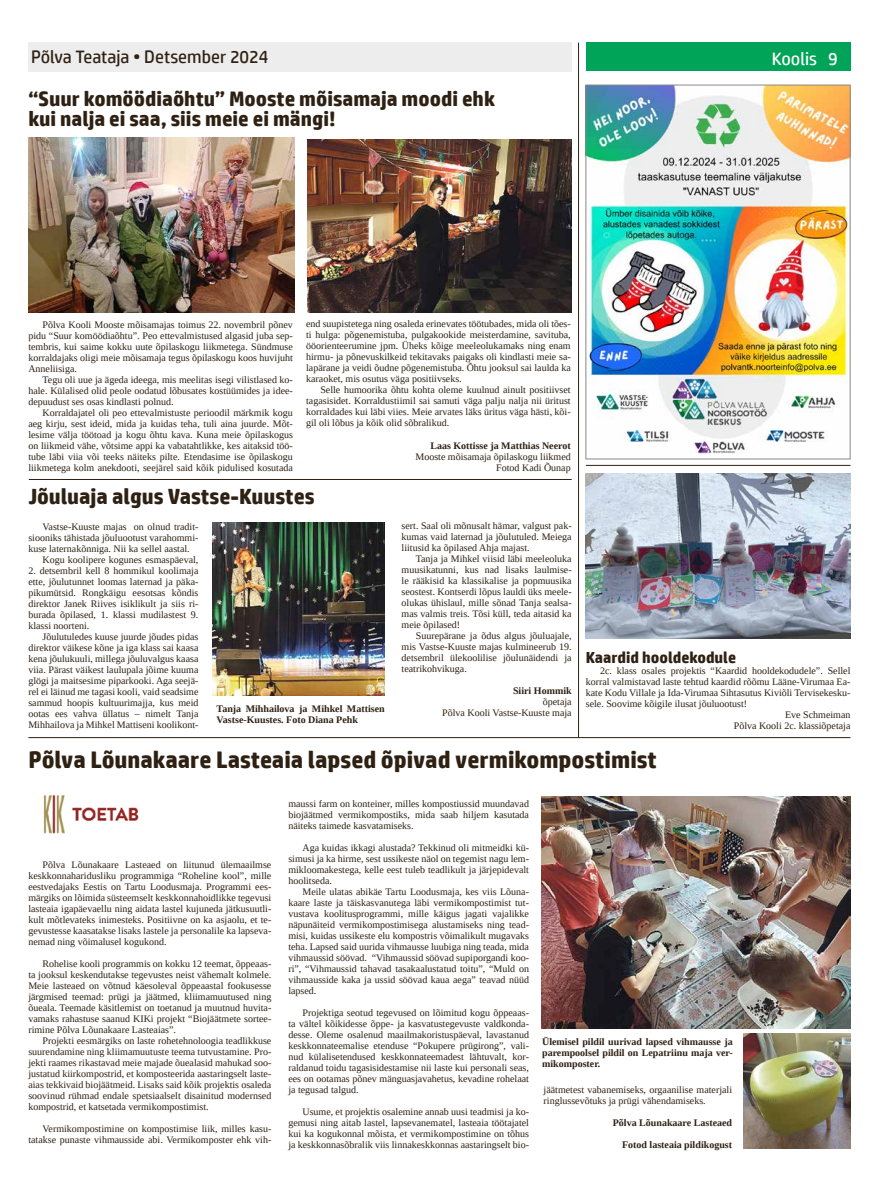
<style>
.page{position:relative;width:893px;height:1191px;background:#fff}
.page>*{position:absolute;margin:0;border:0;box-sizing:border-box;transform-origin:0 0}
.t1{font:700 24px "HP Simplified";color:#2e2113}
.t2{font:700 22px "HP Simplified";color:#2e2113}
.t3{font:700 21px/20px "HP Simplified";color:#2e2113}
.t4{font:18px "HP Simplified";color:#2e2113}
.t5{font:18px "HP Simplified";color:#fff}
.t6{font:700 16px "HP Simplified";color:#2e2113}
.t7{font:10px/11px "Liberation Serif";color:#2e2113;text-align:justify}
.t8{font:700 10px/11px "Liberation Serif";color:#2e2113}
</style>
<div class="page">
<div style="left:28px;top:43px;width:544px;height:29px;background:#eeeded"></div>
<hr style="left:578px;top:43px;width:1px;height:694px;background:#2e2113">
<div style="left:586px;top:43px;width:264px;height:28px;background:#00a458"></div>
<hr style="left:29px;top:479px;width:543px;height:1px;background:#2e2113">
<hr style="left:586px;top:465px;width:264px;height:1px;background:#2e2113">
<img style="left:588px;top:87px;width:260px;height:367px">
<div style="left:586px;top:85px;width:264px;height:374px;border:1px solid #8c8986"></div>
<img style="left:28px;top:137px;width:266px;height:175px">
<img style="left:307px;top:139px;width:265px;height:173px">
<img style="left:213px;top:522px;width:171px;height:173px">
<img style="left:586px;top:473px;width:264px;height:166px">
<hr style="left:28px;top:737px;width:822px;height:1px;background:#2e2113">
<img style="left:43px;top:795px;width:96px;height:39px">
<img style="left:744px;top:1033px;width:106px;height:115px">
<img style="left:541px;top:797px;width:309px;height:231px">
<h3 class="t4" style="left:31px;top:46px;width:239px">Põlva Teataja • Detsember 2024</h3>
<h3 class="t5" style="left:772px;top:49px;width:67px">Koolis 9</h3>
<h3 class="t3" style="left:28px;top:88px;width:468px">“Suur komöödiaõhtu” Mooste mõisamaja moodi ehk kui nalja ei saa, siis meie ei mängi!</h3>
<p class="t7" style="left:28px;top:319px;width:266px;text-indent:14px">Põlva Kooli Mooste mõisamajas toimus 22. novembril põnev pidu “Suur komöödiaõhtu”. Peo ettevalmistused algasid juba sep&shy;tembris, kui saime kokku uute õpilaskogu liikmetega. Sündmuse korraldajaks oligi meie mõisamaja tegus õpilaskogu koos huvijuht Anneliisiga.</p>
<p class="t7" style="left:28px;top:374px;width:266px;text-indent:14px">Tegu oli uue ja ägeda ideega, mis meelitas isegi vilistlased ko&shy;hale. Külalised olid peole oodatud lõbusates kostüümides ja idee&shy;depuudust ses osas kindlasti polnud.</p>
<p class="t7" style="left:28px;top:407px;width:266px;text-indent:14px">Korraldajatel oli peo ettevalmistuste perioodil märkmik kogu aeg kirju, sest ideid, mida ja kuidas teha, tuli aina juurde. Mõt&shy;lesime välja töötoad ja kogu õhtu kava. Kuna meie õpilaskogus on liikmeid vähe, võtsime appi ka vabatahtlikke, kes aitaksid töö&shy;tube läbi viia või teeks näiteks pilte. Etendasime ise õpilaskogu liikmetega kolm anekdooti, seejärel said kõik pidulised kosutada</p>
<p class="t7" style="left:306px;top:318px;width:266px">end suupistetega ning osaleda erinevates töötubades, mida oli tões&shy;ti hulga: põgenemistuba, pulgakookide meisterdamine, savituba, ööorienteerumine jpm. Üheks kõige meeleolukamaks ning enam hirmu- ja põnevuskilkeid tekitavaks paigaks oli kindlasti meie sa&shy;lapärane ja veidi õudne põgenemistuba. Õhtu jooksul sai laulda ka karaoket, mis osutus väga positiivseks.</p>
<p class="t7" style="left:306px;top:384px;width:266px;text-indent:14px">Selle humoorika õhtu kohta oleme kuulnud ainult positiivset tagasisidet. Korraldustiimil sai samuti väga palju nalja nii üritust korraldades kui läbi viies. Meie arvates läks üritus väga hästi, kõi&shy;gil oli lõbus ja kõik olid sõbralikud.</p>
<p class="t8" style="left:430px;top:439px;width:142px">Laas Kottisse ja Matthias Neerot</p>
<p class="t7" style="left:415px;top:450px;width:157px;text-align:right">Mooste mõisamaja õpilaskogu liikmed<br>Fotod Kadi Õunap</p>
<h2 class="t2" style="left:28px;top:483px;width:288px">Jõuluaja algus Vastse-Kuustes</h2>
<p class="t7" style="left:402px;top:520px;width:172px">sert. Saal oli mõnusalt hämar, valgust pak&shy;kumas vaid laternad ja jõulutuled. Meiega liitusid ka õpilased Ahja majast.</p>
<p class="t7" style="left:402px;top:553px;width:172px;text-indent:14px">Tanja ja Mihkel viisid läbi meeleoluka muusikatunni, kus nad lisaks laulmise&shy;le rääkisid ka klassikalise ja popmuusika seostest. Kontserdi lõpus lauldi üks meele&shy;olukas ühislaul, mille sõnad Tanja sealsa&shy;mas valmis treis. Tõsi küll, teda aitasid ka meie õpilased!</p>
<p class="t7" style="left:402px;top:630px;width:172px;text-indent:14px">Suurepärane ja õdus algus jõuluajale, mis Vastse-Kuuste majas kulmineerub 19. detsembril ülekoolilise jõulunäidendi ja teatrikohvikuga.</p>
<p class="t8" style="left:513px;top:685px;width:60px">Siiri Hommik</p>
<p class="t7" style="left:442px;top:696px;width:131px;text-align:right">õpetaja<br>Põlva Kooli Vastse-Kuuste maja</p>
<p class="t7" style="left:43px;top:521px;width:157px">Vastse-Kuuste majas on olnud tradit-</p>
<p class="t7" style="left:28px;top:532px;width:172px">siooniks tähistada jõuluootust varahommi-</p>
<p class="t7" style="left:28px;top:543px;width:163px">kuse laternakõnniga. Nii ka sellel aastal.</p>
<p class="t7" style="left:43px;top:554px;width:157px">Kogu koolipere kogunes esmaspäeval,</p>
<p class="t7" style="left:28px;top:565px;width:172px">2. detsembril kell 8 hommikul koolimaja ette, jõulutunnet loomas laternad ja päka&shy;pikumütsid. Rongkäigu eesotsas kõndis direktor Janek Riives isiklikult ja siis ri&shy;burada õpilased, 1. klassi mudilastest 9. klassi noorteni.</p>
<p class="t7" style="left:28px;top:631px;width:172px;text-indent:14px">Jõulutuledes kuuse juurde jõudes pidas direktor väikese kõne ja iga klass sai kaasa kena jõulukuuli, millega jõuluvalgus kaasa viia. Pärast väikest laulupala jõime kuuma glögi ja maitsesime piparkooki. Aga seejä&shy;rel ei läinud me tagasi kooli, vaid seadsime sammud hoopis kultuurimajja, kus meid ootas ees vahva üllatus – nimelt Tanja Mihhailova ja Mihkel Mattiseni koolikont-</p>
<h3 class="t6" style="left:586px;top:647px;width:152px">Kaardid hooldekodule</h3>
<p class="t7" style="left:600px;top:664px;width:252px">2c. klass osales projektis “Kaardid hooldekodudele”. Sellel</p>
<p class="t7" style="left:586px;top:675px;width:266px">korral valmistavad laste tehtud kaardid rõõmu Lääne-Virumaa Ea-</p>
<p class="t7" style="left:586px;top:686px;width:266px">kate Kodu Villale ja Ida-Virumaa Sihtasutus Kiviõli Tervisekesku-</p>
<p class="t7" style="left:586px;top:697px;width:163px">sele. Soovime kõigile ilusat jõuluootust!</p>
<p class="t7" style="left:785px;top:708px;width:67px">Eve Schmeiman</p>
<p class="t7" style="left:734px;top:719px;width:118px">Põlva Kooli 2c. klassiõpetaja</p>
<p class="t8" style="left:217px;top:703px;width:170px">Tanja Mihhailova ja Mihkel Mattisen<br>Vastse-Kuustes. Foto Diana Pehk</p>
<h1 class="t1" style="left:28px;top:745px;width:630px">Põlva Lõunakaare Lasteaia lapsed õpivad vermikompostimist</h1>
<p class="t7" style="left:28px;top:858px;width:245px;text-indent:14px">Põlva Lõunakaare Lasteaed on liitunud ülemaailmse keskkonnaharidusliku programmiga “Roheline kool”, mille eestvedajaks Eestis on Tartu Loodusmaja. Programmi ees&shy;märgiks on lõimida süsteemselt keskkonnahoidlikke tegevusi lasteaia igapäevaellu ning aidata lastel kujuneda jätkusuutli&shy;kult mõtlevateks inimesteks. Positiivne on ka asjaolu, et te&shy;gevustesse kaasatakse lisaks lastele ja personalile ka lapseva&shy;nemad ning võimalusel kogukond.</p>
<p class="t7" style="left:28px;top:957px;width:244px;text-indent:14px">Rohelise kooli programmis on kokku 12 teemat, õppeaas&shy;ta jooksul keskendutakse tegevustes neist vähemalt kolmele.<br>Meie lasteaed on võtnud käesoleval õppeaastal fookusesse järgmised teemad: prügi ja jäätmed, kliimamuutused ning õueala. Teemade käsitlemist on toetanud ja muutnud huvita&shy;vamaks rahastuse saanud KIKi projekt “Biojäätmete sortee&shy;rimine Põlva Lõunakaare Lasteaias”.</p>
<p class="t7" style="left:28px;top:1034px;width:245px;text-indent:14px">Projekti eesmärgiks on laste rohetehnoloogia teadlikkuse suurendamine ning kliimamuutuste teema tutvustamine. Pro&shy;jekti raames rikastavad meie majade õuealasid mahukad soo&shy;justatud kiirkompostrid, et komposteerida aastaringselt laste&shy;aias tekkivaid biojäätmeid. Lisaks said kõik projektis osaleda soovinud rühmad endale spetsiaalselt disainitud modernsed kompostrid, et katsetada vermikompostimist.</p>
<p class="t7" style="left:28px;top:1122px;width:244px;text-align:right">Vermikompostimine on kompostimise liik, milles kasu&shy;tatakse punaste vihmausside abi. Vermikomposter ehk vih-</p>
<p class="t7" style="left:288px;top:797px;width:242px">maussi farm on konteiner, milles kompostiussid muundavad biojäätmed vermikompostiks, mida saab hiljem kasutada näiteks taimede kasvatamiseks.</p>
<p class="t7" style="left:288px;top:841px;width:242px;text-indent:14px">Aga kuidas ikkagi alustada? Tekkinud oli mitmeidki kü&shy;simusi ja ka hirme, sest ussikeste näol on tegemist nagu lem&shy;mikloomakestega, kelle eest tuleb teadlikult ja järjepidevalt hoolitseda.</p>
<p class="t7" style="left:288px;top:885px;width:242px;text-indent:14px">Meile ulatas abikäe Tartu Loodusmaja, kes viis Lõuna&shy;kaare laste ja täiskasvanutega läbi vermikompostimist tut&shy;vustava koolitusprogrammi, mille käigus jagati vajalikke näpunäiteid vermikompostimisega alustamiseks ning tead&shy;misi, kuidas ussikeste elu kompostris võimalikult mugavaks teha. Lapsed said uurida vihmausse luubiga ning teada, mida vihmaussid söövad. “Vihmaussid söövad supiporgandi koo&shy;ri”, “Vihmaussid tahavad tasakaalustatud toitu”, “Muld on vihmausside kaka ja ussid söövad kaua aega” teavad nüüd lapsed.</p>
<p class="t7" style="left:288px;top:1006px;width:242px;text-indent:14px">Projektiga seotud tegevused on lõimitud kogu õppeaas&shy;ta vältel kõikidesse õppe- ja kasvatustegevuste valdkonda&shy;desse. Oleme osalenud maailmakoristuspäeval, lavastanud keskkonnateemalise etenduse “Pokupere prügirong”, vali&shy;nud külalisetendused keskkonnateemadest lähtuvalt, kor&shy;raldanud toidu tagasisidestamise nii laste kui personali seas, ees on ootamas põnev mänguasjavahetus, kevadine rohelaat ja tegusad talgud.</p>
<p class="t7" style="left:288px;top:1105px;width:242px;text-indent:14px">Usume, et projektis osalemine annab uusi teadmisi ja ko&shy;gemusi ning aitab lastel, lapsevanematel, lasteaia töötajatel kui ka kogukonnal mõista, et vermikompostimine on tõhus ja keskkonnasõbralik viis linnakeskkonnas aastaringselt bio-</p>
<p class="t8" style="left:542px;top:1035px;width:192px;text-align:justify">Ülemisel pildil uurivad lapsed vihmausse ja parempoolsel pildil on Lepatriinu maja ver&shy;mikomposter.</p>
<p class="t7" style="left:544px;top:1084px;width:190px">jäätmetest vabanemiseks, orgaanilise materjali ringlussevõtuks ja prügi vähendamiseks.</p>
<p class="t8" style="left:613px;top:1111px;width:121px;line-height:22px;text-align:right">Põlva Lõunakaare Lasteaed<br>Fotod lasteaia pildikogust</p>
</div>
